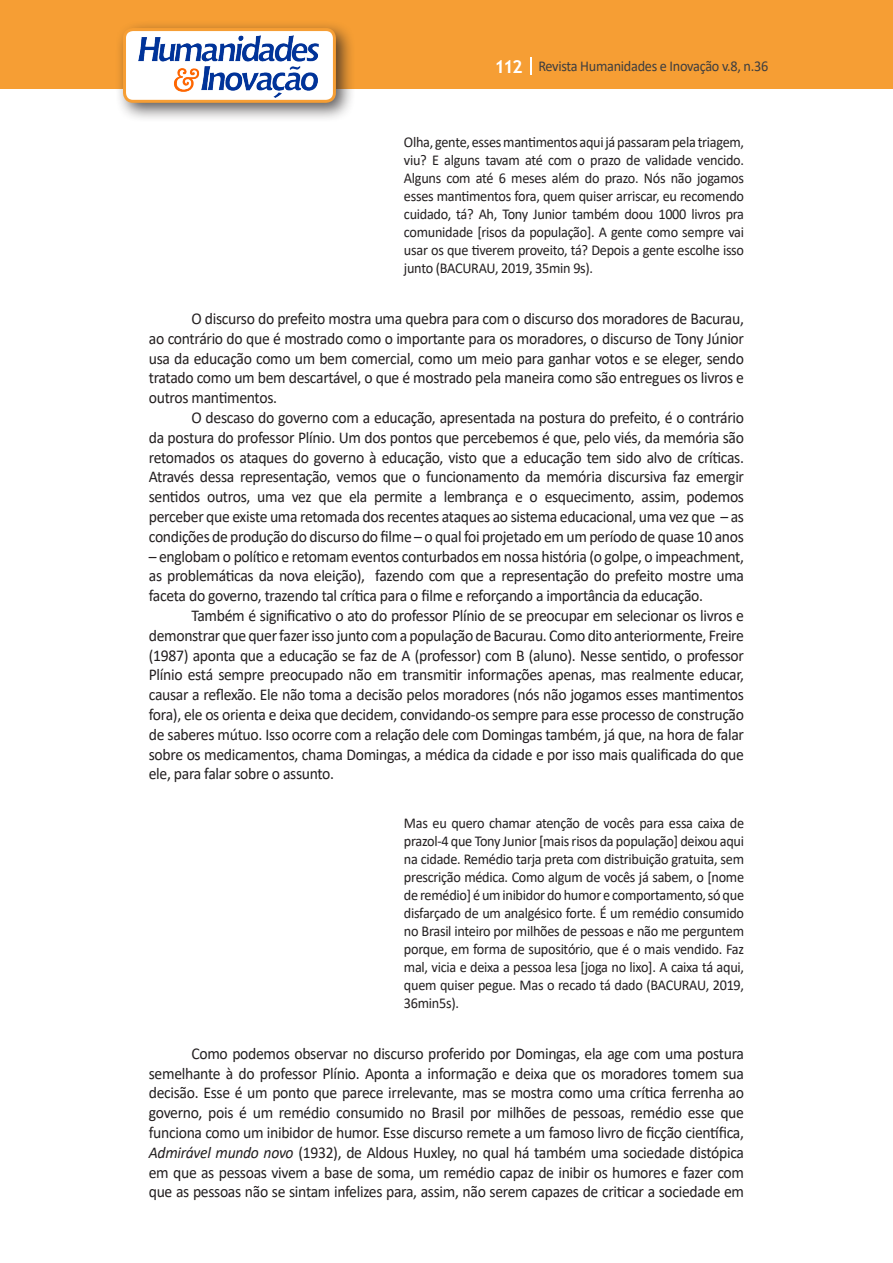
<style>
.page{position:relative;width:893px;height:1263px;background:#fff}
.page>*{position:absolute;margin:0;border:0;box-sizing:border-box;transform-origin:0 0}
.texto{font:16.5px/19.8px "Calibri";letter-spacing:-.02em;color:#231f20;text-align:justify;scale:.95 1}
.citacao{font:15px/18px "Calibri";letter-spacing:-.02em;color:#231f20;text-align:justify;scale:.95 1}
.t1{font:15px "Calibri";letter-spacing:-.02em;color:#3e3e3f;scale:.95 1}
.s1{font-family:"Trebuchet MS";font-weight:700;font-size:18px;color:#fff}
.s2{font-style:italic}
</style>
<div class="page">
<div style="left:0;top:0;width:893px;height:88px;background:#f69e34"></div>
<svg style="left:530px;top:57px;width:2px;height:18px"></svg>
<div style="left:115px;top:20px;width:241px;height:103px;background:#231f20;opacity:.75"></div>
<div style="left:125px;top:30px;width:209px;height:71px;background:#fff;border-radius:9px"></div>
<img style="left:138px;top:35px;width:181px;height:62px">
<div style="left:123px;top:28px;width:213px;height:75px;border:3px solid #f69e34;border-radius:9px"></div>
<p class="t1" style="left:495px;top:56px;width:290px"><span class="s1">112</span> Revista Humanidades e Inovação v.8, n.36</p>
<p class="citacao" style="left:404px;top:133px;width:360px">Olha, gente, esses mantimentos aqui já passaram pela triagem, viu? E alguns tavam até com o prazo de validade vencido.<br>Alguns com até 6 meses além do prazo. Nós não jogamos esses mantimentos fora, quem quiser arriscar, eu recomendo cuidado, tá? Ah, Tony Junior também doou 1000 livros pra comunidade [risos da população]. A gente como sempre vai usar os que tiverem proveito, tá? Depois a gente escolhe isso junto (BACURAU, 2019, 35min 9s).</p>
<p class="texto" style="left:149px;top:308px;width:628px;text-indent:43px">O discurso do prefeito mostra uma quebra para com o discurso dos moradores de Bacurau, ao contrário do que é mostrado como o importante para os moradores, o discurso de Tony Júnior usa da educação como um bem comercial, como um meio para ganhar votos e se eleger, sendo tratado como um bem descartável, o que é mostrado pela maneira como são entregues os livros e outros mantimentos.</p>
<p class="texto" style="left:149px;top:407px;width:628px;text-indent:43px">O descaso do governo com a educação, apresentada na postura do prefeito, é o contrário da postura do professor Plínio. Um dos pontos que percebemos é que, pelo viés, da memória são retomados os ataques do governo à educação, visto que a educação tem sido alvo de críticas.<br>Através dessa representação, vemos que o funcionamento da memória discursiva faz emergir sentidos outros, uma vez que ela permite a lembrança e o esquecimento, assim, podemos perceber que existe uma retomada dos recentes ataques ao sistema educacional, uma vez que – as condições de produção do discurso do filme – o qual foi projetado em um período de quase 10 anos</p>
<p class="texto" style="left:149px;top:546px;width:628px">– englobam o político e retomam eventos conturbados em nossa história (o golpe, o impeachment, as problemáticas da nova eleição), fazendo com que a representação do prefeito mostre uma faceta do governo, trazendo tal crítica para o filme e reforçando a importância da educação.</p>
<p class="texto" style="left:149px;top:605px;width:628px;text-indent:43px">Também é significativo o ato do professor Plínio de se preocupar em selecionar os livros e demonstrar que quer fazer isso junto com a população de Bacurau. Como dito anteriormente, Freire (1987) aponta que a educação se faz de A (professor) com B (aluno). Nesse sentido, o professor Plínio está sempre preocupado não em transmitir informações apenas, mas realmente educar, causar a reflexão. Ele não toma a decisão pelos moradores (nós não jogamos esses mantimentos fora), ele os orienta e deixa que decidem, convidando-os sempre para esse processo de construção de saberes mútuo. Isso ocorre com a relação dele com Domingas também, já que, na hora de falar sobre os medicamentos, chama Domingas, a médica da cidade e por isso mais qualificada do que ele, para falar sobre o assunto.</p>
<p class="citacao" style="left:404px;top:814px;width:360px">Mas eu quero chamar atenção de vocês para essa caixa de prazol-4 que Tony Junior [mais risos da população] deixou aqui na cidade. Remédio tarja preta com distribuição gratuita, sem prescrição médica. Como algum de vocês já sabem, o [nome de remédio] é um inibidor do humor e comportamento, só que disfarçado de um analgésico forte. É um remédio consumido no Brasil inteiro por milhões de pessoas e não me perguntem porque, em forma de supositório, que é o mais vendido. Faz mal, vicia e deixa a pessoa lesa [joga no lixo]. A caixa tá aqui, quem quiser pegue. Mas o recado tá dado (BACURAU, 2019, 36min5s).</p>
<p class="texto" style="left:149px;top:1043px;width:628px;text-indent:43px">Como podemos observar no discurso proferido por Domingas, ela age com uma postura semelhante à do professor Plínio. Aponta a informação e deixa que os moradores tomem sua decisão. Esse é um ponto que parece irrelevante, mas se mostra como uma crítica ferrenha ao governo, pois é um remédio consumido no Brasil por milhões de pessoas, remédio esse que funciona como um inibidor de humor. Esse discurso remete a um famoso livro de ficção científica, <span class="s2">Admirável mundo novo</span> (1932), de Aldous Huxley, no qual há também uma sociedade distópica em que as pessoas vivem a base de soma, um remédio capaz de inibir os humores e fazer com que as pessoas não se sintam infelizes para, assim, não serem capazes de criticar a sociedade em</p>
</div>
